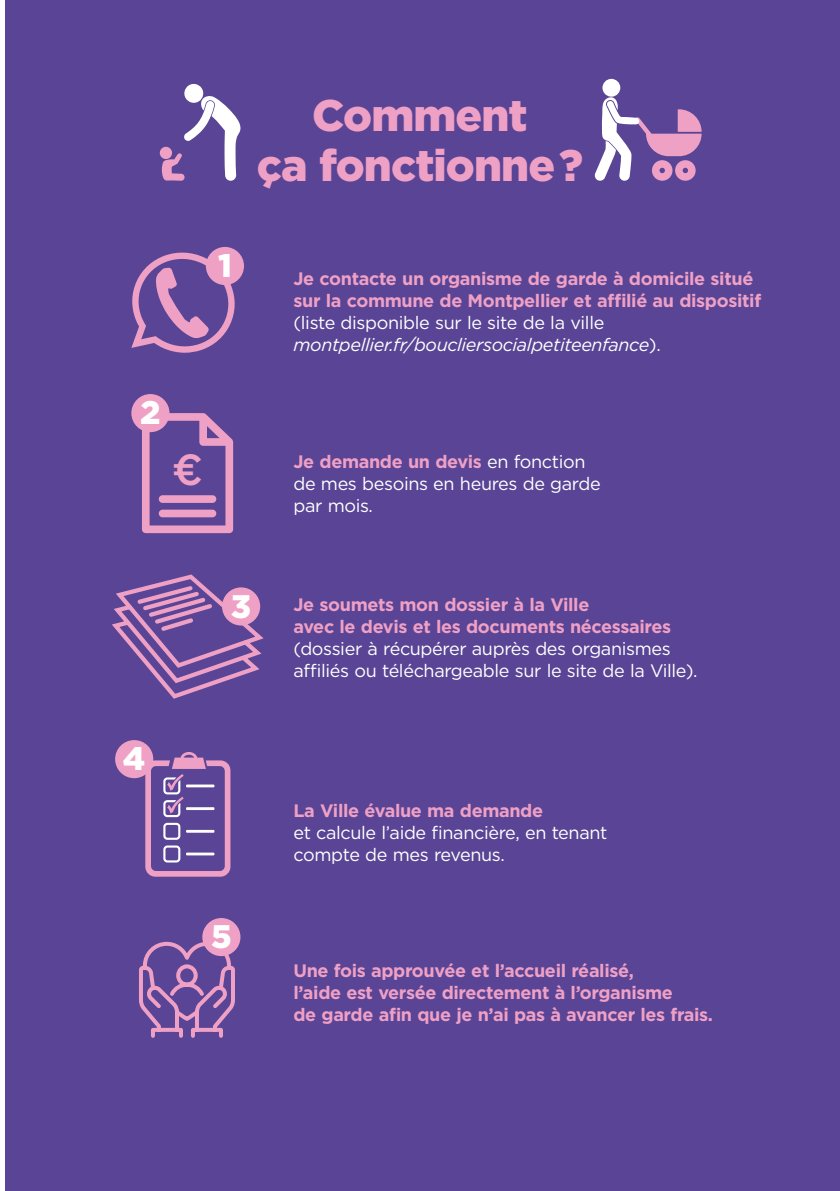
<style>
.page{position:relative;width:840px;height:1191px;background:#fff}
.page>*{position:absolute;margin:0;border:0;box-sizing:border-box;transform-origin:0 0}
.t1{font:900 44.2px/49.6px "Gotham";letter-spacing:-.02em;color:#efa0c5;text-align:center}
.t2{font:500 43.6px "Gotham";color:#efa0c5}
.t3{font:900 32.6px "Gotham";color:#fff}
.t4{font:700 18px/22px "Gotham";letter-spacing:-.02em;color:#efa0c5}
.t5{font:18px/22px "Gotham";letter-spacing:-.02em;color:#fff}
.t6{font:italic 18px/22px "Gotham";letter-spacing:-.02em;color:#fff}
.s1{font-style:normal}
.s2{font-weight:700;color:#efa0c5}
</style>
<div class="page">
<div style="left:6px;top:0;width:833px;height:1191px;background:#5a4495"></div>
<div style="left:160px;top:147px;width:12px;height:12px;background:#efa0c5;border-radius:50%"></div>
<svg style="left:162px;top:84px;width:79px;height:97px"></svg>
<svg style="left:594px;top:79px;width:107px;height:102px"></svg>
<svg style="left:131px;top:251px;width:104px;height:102px"></svg>
<div style="left:206px;top:247px;width:38px;height:38px;background:#efa0c5;border-radius:50%"></div>
<svg style="left:142px;top:413px;width:91px;height:120px"></svg>
<div style="left:159px;top:495px;width:57px;height:8px;background:#efa0c5;border-radius:4px"></div>
<div style="left:159px;top:509px;width:57px;height:8px;background:#efa0c5;border-radius:4px"></div>
<div style="left:131px;top:394px;width:38px;height:38px;background:#efa0c5;border-radius:50%"></div>
<svg style="left:145px;top:752px;width:85px;height:124px"></svg>
<div style="left:115px;top:740px;width:38px;height:38px;background:#efa0c5;border-radius:50%"></div>
<svg style="left:112px;top:574px;width:152px;height:125px"></svg>
<div style="left:222px;top:587px;width:38px;height:38px;background:#efa0c5;border-radius:50%"></div>
<svg style="left:139px;top:941px;width:99px;height:97px"></svg>
<div style="left:202px;top:918px;width:38px;height:38px;background:#efa0c5;border-radius:50%"></div>
<h3 class="t3" style="left:218px;top:243px;width:15px">1</h3>
<h3 class="t3" style="left:140px;top:390px;width:22px">2</h3>
<h2 class="t2" style="left:172px;top:441px;width:33px">€</h2>
<h1 class="t1" style="left:256px;top:90px;width:328px">Comment<br>ça fonctionne ?</h1>
<p class="t4" style="left:293px;top:268px;width:469px">Je contacte un organisme de garde à domicile situé sur la commune de Montpellier et affilié au dispositif</p>
<p class="t6" style="left:293px;top:311px;width:368px"><span class="s1">(liste disponible sur le site de la ville </span>montpellier.fr/boucliersocialpetiteenfance<span class="s1">).</span></p>
<p class="t5" style="left:293px;top:450px;width:308px"><span class="s2">Je demande un devis</span> en fonction de mes besoins en heures de garde par mois.</p>
<h3 class="t3" style="left:123px;top:736px;width:24px">4</h3>
<h3 class="t3" style="left:231px;top:583px;width:22px">3</h3>
<p class="t4" style="left:293px;top:593px;width:379px">Je soumets mon dossier à la Ville<br>avec le devis et les documents nécessaires</p>
<p class="t5" style="left:293px;top:637px;width:405px">(dossier à récupérer auprès des organismes affiliés ou téléchargeable sur le site de la Ville).</p>
<h3 class="t3" style="left:211px;top:914px;width:22px">5</h3>
<p class="t4" style="left:293px;top:799px;width:251px">La Ville évalue ma demande</p>
<p class="t5" style="left:293px;top:821px;width:315px">et calcule l’aide financière, en tenant compte de mes revenus.</p>
<p class="t4" style="left:293px;top:960px;width:421px">Une fois approuvée et l’accueil réalisé,<br>l’aide est versée directement à l’organisme<br>de garde afin que je n’ai pas à avancer les frais.</p>
</div>
